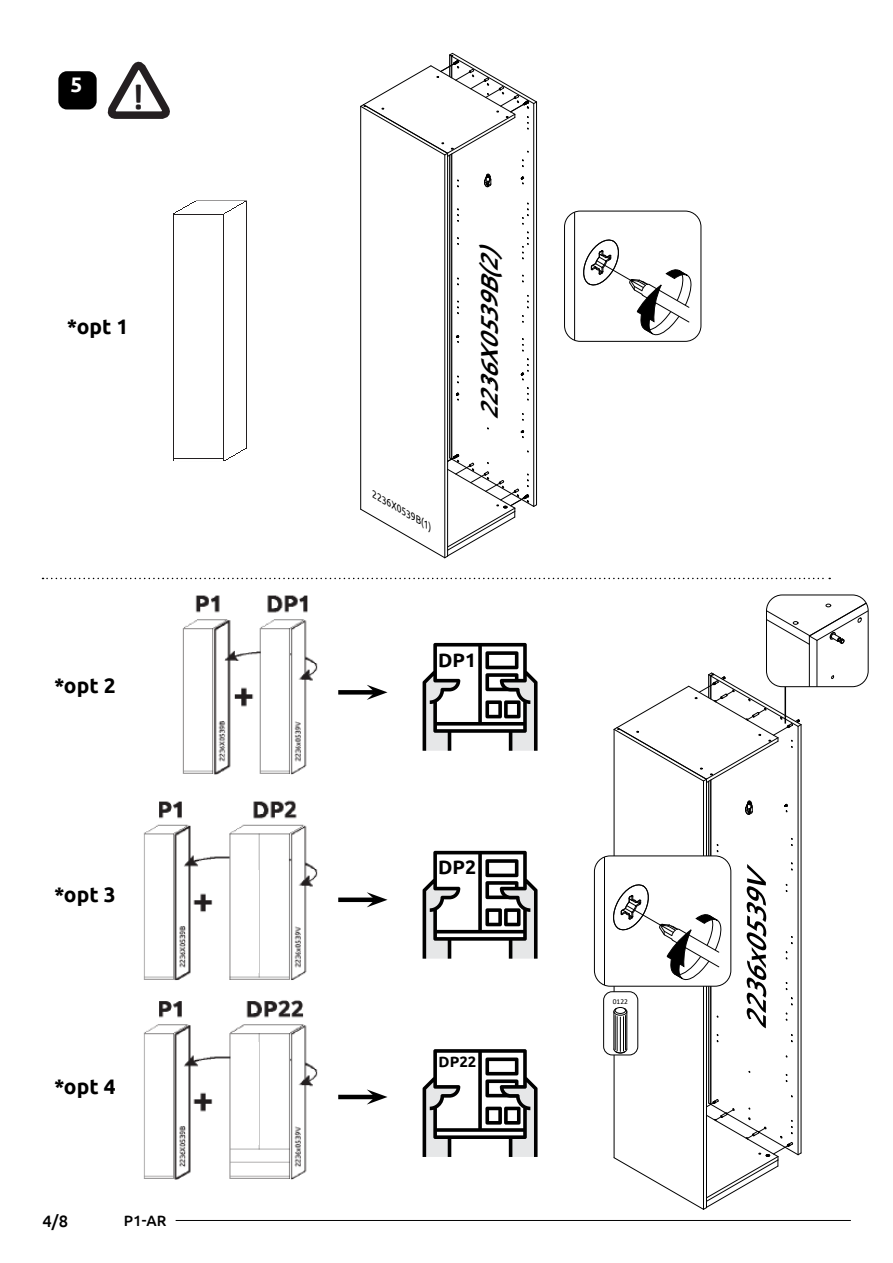
<style>
.page{position:relative;width:893px;height:1263px;background:#fff}
.page>*{position:absolute;margin:0;border:0;box-sizing:border-box;transform-origin:0 0}
.t1{font:700 36.3px "Calibri";color:#241f21}
.t2{font:italic 500 24px "Ubuntu";color:#000}
.t3{font:700 21px "Ubuntu";color:#000}
.t4{font:700 21px "Ubuntu";color:#fff}
.t5{font:700 19.5px "Ubuntu";color:#000}
.t6{font:500 16.5px "Ubuntu";color:#000}
.t7{font:500 15px "Ubuntu";color:#000}
.t8{font:700 15px "Ubuntu";color:#000}
.t9{font:italic 9.75px "Ubuntu";color:#000}
.t10{font:7.35px "Calibri";color:#000}
</style>
<div class="page">
<hr style="left:801px;top:725px;width:1px;height:428px;background:#000">
<hr style="left:708px;top:781px;width:1px;height:322px;background:#000">
<hr style="left:798px;top:726px;width:1px;height:429px;background:#000">
<hr style="left:711px;top:780px;width:1px;height:324px;background:#000">
<hr style="left:710px;top:780px;width:1px;height:324px;background:#000">
<svg style="left:785px;top:804px;width:3px;height:8px"></svg>
<hr style="left:706px;top:779px;width:1px;height:428px;background:#000">
<hr style="left:614px;top:729px;width:1px;height:429px;background:#000">
<hr style="left:703px;top:781px;width:1px;height:428px;background:#000">
<svg style="left:614px;top:1096px;width:187px;height:113px"></svg>
<svg style="left:745px;top:801px;width:8px;height:14px"></svg>
<hr style="left:447px;top:153px;width:1px;height:403px;background:#000">
<hr style="left:360px;top:106px;width:1px;height:403px;background:#000">
<hr style="left:445px;top:155px;width:1px;height:403px;background:#000">
<svg style="left:522px;top:203px;width:6px;height:21px"></svg>
<svg style="left:522px;top:232px;width:6px;height:27px"></svg>
<hr style="left:452px;top:154px;width:1px;height:305px;background:#000">
<hr style="left:451px;top:154px;width:1px;height:305px;background:#000">
<hr style="left:449px;top:155px;width:1px;height:303px;background:#000">
<hr style="left:533px;top:104px;width:1px;height:402px;background:#000">
<hr style="left:536px;top:102px;width:1px;height:403px;background:#000">
<svg style="left:521px;top:177px;width:3px;height:7px"></svg>
<svg style="left:521px;top:359px;width:7px;height:21px"></svg>
<svg style="left:456px;top:335px;width:3px;height:8px"></svg>
<svg style="left:521px;top:430px;width:3px;height:8px"></svg>
<svg style="left:456px;top:393px;width:3px;height:7px"></svg>
<svg style="left:361px;top:451px;width:176px;height:107px"></svg>
<svg style="left:361px;top:53px;width:176px;height:114px"></svg>
<svg style="left:484px;top:174px;width:8px;height:13px"></svg>
<svg style="left:583px;top:239px;width:108px;height:97px"></svg>
<hr style="left:574px;top:211px;width:1px;height:130px;background:#000">
<div style="left:564px;top:211px;width:137px;height:131px;border:1px solid #000;border-radius:16px"></div>
<div style="left:594px;top:856px;width:137px;height:130px;background:#fff;border-radius:16px"></div>
<svg style="left:613px;top:884px;width:108px;height:97px"></svg>
<hr style="left:604px;top:856px;width:1px;height:130px;background:#000">
<div style="left:594px;top:856px;width:137px;height:130px;border:1px solid #000;border-radius:16px"></div>
<svg style="left:614px;top:595px;width:254px;height:188px"></svg>
<div style="left:766px;top:595px;width:102px;height:92px;border:1px solid #000;border-radius:16px"></div>
<img style="left:182px;top:595px;width:136px;height:180px">
<img style="left:173px;top:201px;width:74px;height:260px">
<svg style="left:423px;top:643px;width:115px;height:108px"></svg>
<svg style="left:423px;top:851px;width:115px;height:108px"></svg>
<svg style="left:423px;top:1049px;width:115px;height:108px"></svg>
<img style="left:143px;top:800px;width:225px;height:181px">
<svg style="left:107px;top:61px;width:62px;height:58px"></svg>
<svg style="left:43px;top:578px;width:787px;height:1px"></svg>
<div style="left:604px;top:992px;width:34px;height:63px;background:#fff;border-radius:9px"></div>
<div style="left:615px;top:1007px;width:11px;height:6px;border:1px solid #000;border-radius:50%"></div>
<svg style="left:614px;top:1049px;width:13px;height:4px"></svg>
<svg style="left:613px;top:1008px;width:15px;height:8px"></svg>
<hr style="left:614px;top:1011px;width:1px;height:38px;background:#000">
<hr style="left:627px;top:1011px;width:1px;height:38px;background:#000">
<hr style="left:615px;top:1015px;width:1px;height:35px;background:#000">
<hr style="left:617px;top:1016px;width:1px;height:35px;background:#000">
<hr style="left:625px;top:1015px;width:1px;height:35px;background:#000">
<hr style="left:620px;top:1017px;width:1px;height:34px;background:#000">
<hr style="left:623px;top:1016px;width:1px;height:35px;background:#000">
<div style="left:603px;top:991px;width:35px;height:64px;border:1px solid #000;border-radius:9px"></div>
<svg style="left:747px;top:864px;width:19px;height:165px"></svg>
<hr style="left:784px;top:687px;width:2px;height:37px;background:#000">
<div style="left:176px;top:342px;width:20px;height:102px;background:#fff"></div>
<div style="left:186px;top:664px;width:19px;height:103px;background:#fff"></div>
<div style="left:262px;top:664px;width:19px;height:103px;background:#fff"></div>
<div style="left:146px;top:870px;width:19px;height:103px;background:#fff"></div>
<div style="left:239px;top:870px;width:19px;height:103px;background:#fff"></div>
<div style="left:261px;top:870px;width:19px;height:103px;background:#fff"></div>
<hr style="left:176px;top:1220px;width:675px;height:1px;background:#000">
<div style="left:58px;top:71px;width:39px;height:38px;background:#000;border-radius:9px"></div>
<div style="left:338px;top:690px;width:37px;height:5px;background:#000"></div>
<svg style="left:367px;top:685px;width:20px;height:15px"></svg>
<div style="left:338px;top:897px;width:37px;height:5px;background:#000"></div>
<svg style="left:367px;top:892px;width:20px;height:15px"></svg>
<hr style="left:338px;top:1095px;width:37px;height:4px;background:#000">
<svg style="left:367px;top:1089px;width:20px;height:15px"></svg>
<p class="t4" style="left:70px;top:72px;width:13px">5</p>
<h1 class="t1" style="left:132px;top:72px;width:14px">!</h1>
<p class="t3" style="left:67px;top:314px;width:63px">*opt 1</p>
<p class="t3" style="left:54px;top:672px;width:63px">*opt 2</p>
<p class="t3" style="left:54px;top:882px;width:63px">*opt 3</p>
<p class="t3" style="left:54px;top:1074px;width:63px">*opt 4</p>
<p class="t6" style="left:43px;top:1210px;width:27px">4/8</p>
<p class="t7" style="left:124px;top:1211px;width:44px">P1-AR</p>
<p class="t9" style="left:377px;top:489px;width:70px;rotate:30deg">2236X0539B(1)</p>
<p class="t2" style="left:474px;top:420px;width:188px;rotate:-90deg">2236X0539B(2)</p>
<p class="t5" style="left:438px;top:648px;width:40px">DP1</p>
<p class="t5" style="left:438px;top:855px;width:40px">DP2</p>
<p class="t8" style="left:439px;top:1052px;width:39px">DP22</p>
<p class="t10" style="left:613px;top:996px;width:17px">0122</p>
</div>
